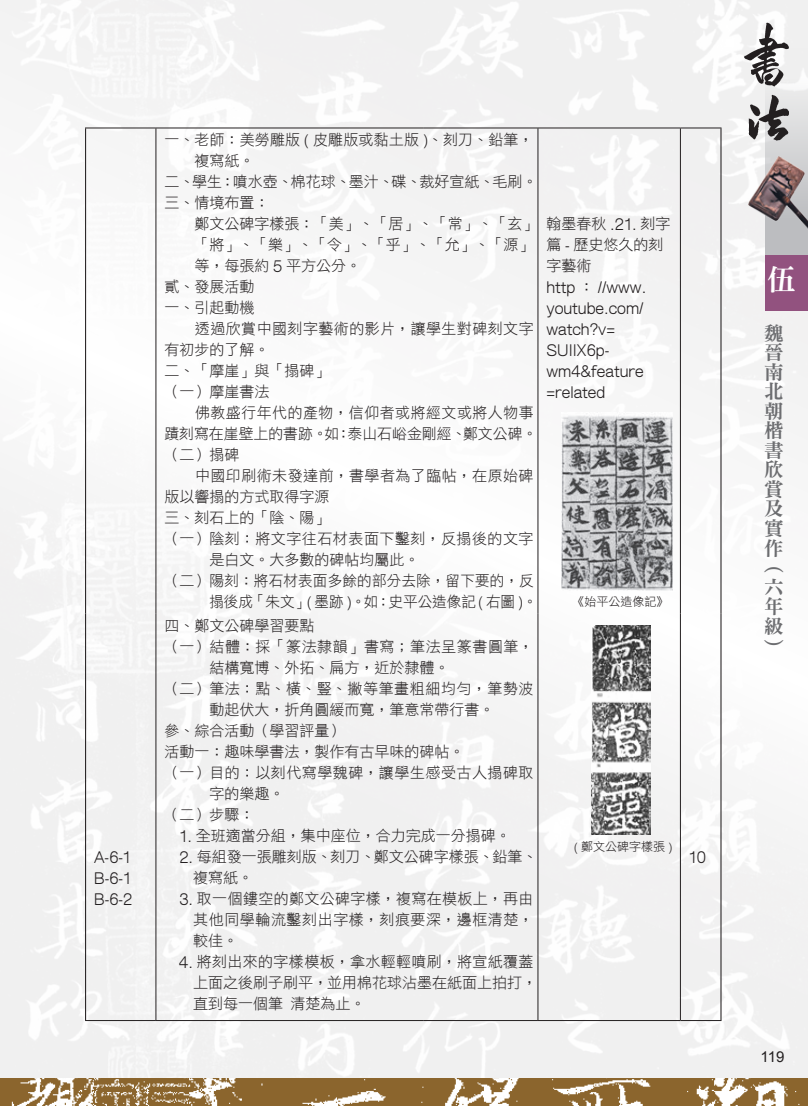
<style>
.page{position:relative;width:808px;height:1106px;background:#fff}
.page>*{position:absolute;margin:0;border:0;box-sizing:border-box;transform-origin:0 0}
.t1{font:29.25px "DFN Ming XB HK BF";color:#fff}
.t2{font:19.5px/19.5px "DFN Ming XB HK BF";color:#6c6d70;text-align:justify}
.t3{font:15px/21px "DF Hei Lt HK BF";color:#231f20}
.t4{font:500 15px/21px "AR Gothic 1";color:#231f20}
.t5{font:15px "DF Hei Lt HK BF";letter-spacing:.04em;color:#231f20}
.t6{font:15px "DF Hei Lt HK BF";letter-spacing:.035em;color:#231f20}
.t7{font:15px "DF Hei Lt HK BF";letter-spacing:.03em;color:#231f20}
.t8{font:15px "Arial";color:#231f20}
.t9{font:12px "DF Hei Lt HK BF";color:#231f20}
.s1{font-family:"AR Gothic 1";font-weight:500}
.s2{font-family:"DF Hei Lt HK BF";font-weight:400}
</style>
<div class="page">
<img style="left:0;top:0;width:808px;height:1078px">
<img style="left:0;top:1078px;width:808px;height:28px">
<svg style="left:765px;top:49px;width:43px;height:107px"></svg>
<img style="left:739px;top:12px;width:55px;height:76px">
<img style="left:740px;top:94px;width:49px;height:59px">
<img style="left:748px;top:156px;width:60px;height:100px">
<div style="left:765px;top:255px;width:43px;height:56px;background:#92527f"></div>
<hr style="left:85px;top:128px;width:1px;height:485px;background:#231f20">
<hr style="left:720px;top:128px;width:1px;height:485px;background:#231f20">
<hr style="left:85px;top:613px;width:1px;height:407px;background:#231f20">
<hr style="left:720px;top:613px;width:1px;height:407px;background:#231f20">
<hr style="left:85px;top:128px;width:71px;height:1px;background:#231f20">
<hr style="left:156px;top:128px;width:267px;height:1px;background:#231f20">
<hr style="left:156px;top:128px;width:1px;height:485px;background:#231f20">
<hr style="left:423px;top:128px;width:115px;height:1px;background:#231f20">
<hr style="left:538px;top:128px;width:142px;height:1px;background:#231f20">
<hr style="left:537px;top:128px;width:1px;height:485px;background:#231f20">
<hr style="left:680px;top:128px;width:41px;height:1px;background:#231f20">
<hr style="left:680px;top:128px;width:1px;height:485px;background:#231f20">
<hr style="left:156px;top:613px;width:1px;height:407px;background:#231f20">
<hr style="left:537px;top:613px;width:1px;height:407px;background:#231f20">
<hr style="left:680px;top:613px;width:1px;height:407px;background:#231f20">
<hr style="left:85px;top:1020px;width:71px;height:1px;background:#231f20">
<hr style="left:156px;top:1020px;width:267px;height:1px;background:#231f20">
<hr style="left:423px;top:1020px;width:115px;height:1px;background:#231f20">
<hr style="left:538px;top:1020px;width:142px;height:1px;background:#231f20">
<hr style="left:680px;top:1020px;width:41px;height:1px;background:#231f20">
<img style="left:561px;top:412px;width:112px;height:178px">
<img style="left:591px;top:625px;width:60px;height:209px">
<p class="t4" style="left:94px;top:847px;width:40px;text-align:justify">A-6-1<br>B-6-1<br>B-6-2</p>
<p class="t3" style="left:164px;top:129px;width:371px">一、老師：美勞雕版 <span class="s1">(</span> 皮雕版或黏土版 <span class="s1">)</span>、刻刀、鉛筆，</p>
<p class="t3" style="left:194px;top:150px;width:61px">複寫紙。</p>
<p class="t3" style="left:164px;top:171px;width:374px">二、學生：噴水壺、棉花球、墨汁、碟、裁好宣紙、毛刷。</p>
<p class="t3" style="left:164px;top:192px;width:106px">三、情境布置：</p>
<p class="t3" style="left:194px;top:213px;width:344px">鄭文公碑字樣張：「美」、「居」、「常」、「玄」</p>
<p class="t3" style="left:194px;top:234px;width:341px">「將」、「樂」、「令」、「乎」、「允」、「源」</p>
<p class="t3" style="left:194px;top:255px;width:168px">等，每張約 <span class="s1">5</span> 平方公分。</p>
<p class="t3" style="left:164px;top:276px;width:91px">貳、發展活動</p>
<p class="t3" style="left:164px;top:297px;width:91px">一、引起動機</p>
<p class="t7" style="left:195px;top:321px;width:340px">透過欣賞中國刻字藝術的影片，讓學生對碑刻文字</p>
<p class="t3" style="left:164px;top:339px;width:106px">有初步的了解。</p>
<p class="t3" style="left:164px;top:360px;width:166px">二、「摩崖」與「搨碑」</p>
<p class="t3" style="left:164px;top:381px;width:106px">（一）摩崖書法</p>
<p class="t5" style="left:195px;top:405px;width:340px">佛教盛行年代的產物，信仰者或將經文或將人物事</p>
<p class="t3" style="left:164px;top:423px;width:374px">蹟刻寫在崖壁上的書跡。如：泰山石峪金剛經、鄭文公碑。</p>
<p class="t3" style="left:164px;top:444px;width:76px">（二）搨碑</p>
<p class="t7" style="left:195px;top:468px;width:340px">中國印刷術未發達前，書學者為了臨帖，在原始碑</p>
<p class="t3" style="left:164px;top:486px;width:167px">版以響搨的方式取得字源</p>
<p class="t3" style="left:164px;top:507px;width:167px">三、刻石上的「陰、陽」</p>
<p class="t6" style="left:164px;top:531px;width:371px">（一）陰刻：將文字往石材表面下鑿刻，反搨後的文字</p>
<p class="t3" style="left:209px;top:549px;width:211px">是白文。大多數的碑帖均屬此。</p>
<p class="t3" style="left:164px;top:570px;width:371px">（二）陽刻：將石材表面多餘的部分去除，留下要的，反</p>
<p class="t3" style="left:209px;top:591px;width:329px">搨後成「朱文」<span class="s1">(</span> 墨跡 <span class="s1">)</span>。如：史平公造像記 <span class="s1">(</span> 右圖 <span class="s1">)</span>。</p>
<p class="t3" style="left:164px;top:615px;width:151px">四、鄭文公碑學習要點</p>
<p class="t5" style="left:164px;top:639px;width:371px">（一）結體：採「篆法隸韻」書寫；筆法呈篆書圓筆，</p>
<p class="t3" style="left:209px;top:657px;width:241px">結構寬博、外拓、扁方，近於隸體。</p>
<p class="t5" style="left:164px;top:681px;width:371px">（二）筆法：點、橫、豎、撇等筆畫粗細均勻，筆勢波</p>
<p class="t3" style="left:209px;top:699px;width:286px">動起伏大，折角圓緩而寬，筆意常帶行書。</p>
<p class="t3" style="left:164px;top:720px;width:182px">參、綜合活動（學習評量）</p>
<p class="t3" style="left:164px;top:741px;width:301px">活動一：趣味學書法，製作有古早味的碑帖。</p>
<p class="t6" style="left:164px;top:765px;width:371px">（一）目的：以刻代寫學魏碑，讓學生感受古人搨碑取</p>
<p class="t3" style="left:209px;top:783px;width:77px">字的樂趣。</p>
<p class="t3" style="left:164px;top:804px;width:91px">（二）步驟：</p>
<p class="t3" style="left:179px;top:825px;width:333px"><span class="s1">1.</span> 全班適當分組，集中座位，合力完成一分搨碑。</p>
<p class="t3" style="left:193px;top:846px;width:346px;text-indent:-14px"><span class="s1">2.</span> 每組發一張雕刻版、刻刀、鄭文公碑字樣張、鉛筆、複寫紙。</p>
<p class="t3" style="left:193px;top:888px;width:342px;text-align:justify;text-indent:-14px"><span class="s1">3.</span> 取一個鏤空的鄭文公碑字樣，複寫在模板上，再由其他同學輪流鑿刻出字樣，刻痕要深，邊框清楚，較佳。</p>
<p class="t3" style="left:193px;top:951px;width:346px;text-indent:-14px"><span class="s1">4.</span> 將刻出來的字樣模板，拿水輕輕噴刷，將宣紙覆蓋上面之後刷子刷平，並用棉花球沾墨在紙面上拍打，直到每一個筆清楚為止。</p>
<p class="t3" style="left:546px;top:213px;width:126px">翰墨春秋 <span class="s1">.21.</span> 刻字篇 <span class="s1">-</span> 歷史悠久的刻字藝術</p>
<p class="t4" style="left:546px;top:278px;width:101px">http <span class="s2">︰</span> //www. youtube.com/ watch?v=<br>SUIIX6p&shy;wm4&amp;feature =related</p>
<p class="t9" style="left:572px;top:595px;width:97px">《始平公造像記》</p>
<p class="t9" style="left:574px;top:840px;width:100px"><span class="s1">(</span> 鄭文公碑字樣張 <span class="s1">)</span></p>
<p class="t4" style="left:689px;top:847px;width:19px">10</p>
<h1 class="t1" style="left:767px;top:265px;width:31px">伍</h1>
<h2 class="t2" style="left:764px;top:323px;width:21px">魏晉南北朝楷書欣賞及實作︵六年級︶</h2>
<p class="t8" style="left:760px;top:1047px;width:25px">119</p>
</div>
